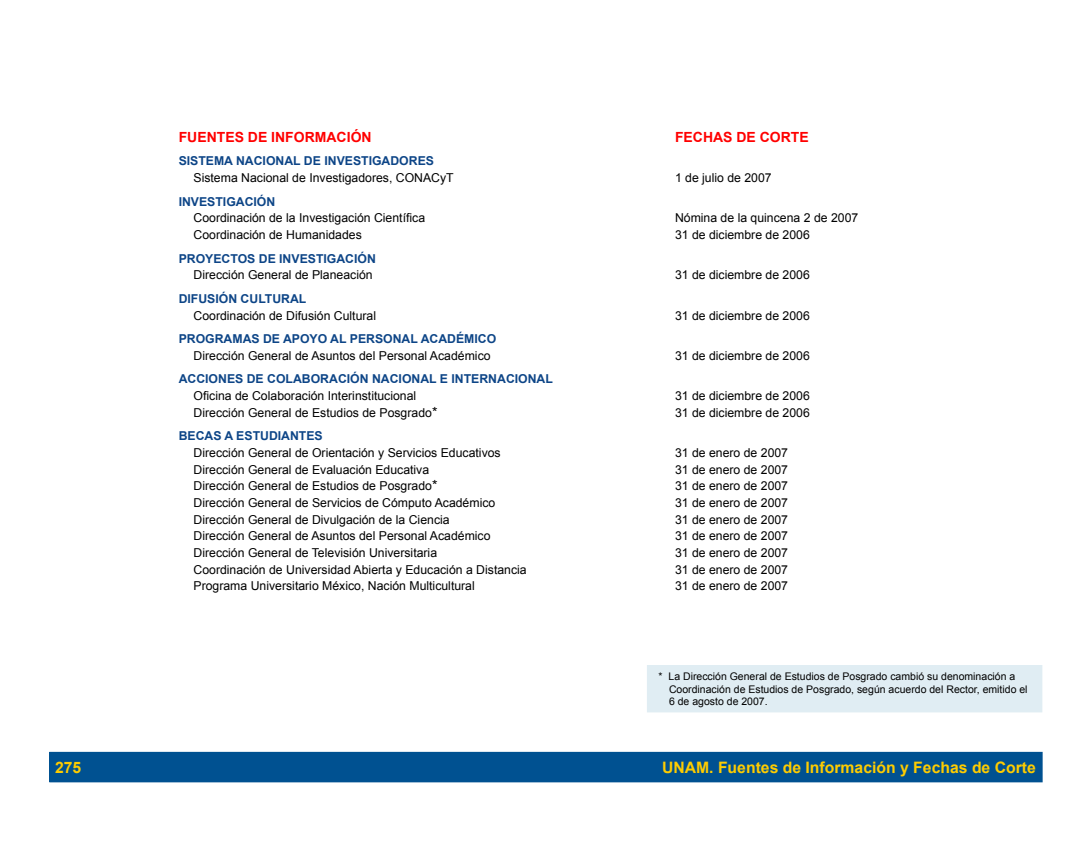
<style>
.page{position:relative;width:1092px;height:844px;background:#fff}
.page>*{position:absolute;margin:0;border:0;box-sizing:border-box;transform-origin:0 0}
.t1{font:700 15.75px "Arial";color:#fecc00}
.t2{font:700 14px "Arial";color:#f00}
.t3{font:12.25px "Arial";color:#000}
.t4{font:700 12.25px "Arial";color:#0d4587}
.t5{font:10.5px/12.6px "Arial";color:#000}
.s1{font-size:14px}
</style>
<div class="page">
<div style="left:50px;top:752px;width:992px;height:29px;background:#005191"></div>
<div style="left:647px;top:665px;width:394px;height:46px;background:#e0edf3"></div>
<div style="left:647px;top:664px;width:395px;height:48px;border:2px solid #e0edf3"></div>
<p class="t2" style="left:179px;top:129px;width:194px">FUENTES DE INFORMACIÓN</p>
<p class="t2" style="left:675px;top:129px;width:135px">FECHAS DE CORTE</p>
<p class="t4" style="left:179px;top:154px;width:257px">SISTEMA NACIONAL DE INVESTIGADORES</p>
<p class="t3" style="left:193px;top:171px;width:262px">Sistema Nacional de Investigadores, CONACyT</p>
<p class="t3" style="left:675px;top:171px;width:98px">1 de julio de 2007</p>
<p class="t4" style="left:179px;top:194px;width:98px">INVESTIGACIÓN</p>
<p class="t3" style="left:193px;top:211px;width:233px">Coordinación de la Investigación Científica</p>
<p class="t3" style="left:675px;top:211px;width:185px">Nómina de la quincena 2 de 2007</p>
<p class="t3" style="left:193px;top:228px;width:170px">Coordinación de Humanidades</p>
<p class="t3" style="left:675px;top:228px;width:136px">31 de diciembre de 2006</p>
<p class="t4" style="left:179px;top:251px;width:199px">PROYECTOS DE INVESTIGACIÓN</p>
<p class="t3" style="left:193px;top:268px;width:181px">Dirección General de Planeación</p>
<p class="t3" style="left:675px;top:268px;width:136px">31 de diciembre de 2006</p>
<p class="t4" style="left:179px;top:291px;width:129px">DIFUSIÓN CULTURAL</p>
<p class="t3" style="left:193px;top:308px;width:184px">Coordinación de Difusión Cultural</p>
<p class="t3" style="left:675px;top:308px;width:136px">31 de diciembre de 2006</p>
<p class="t4" style="left:179px;top:332px;width:319px">PROGRAMAS DE APOYO AL PERSONAL ACADÉMICO</p>
<p class="t3" style="left:193px;top:348px;width:298px">Dirección General de Asuntos del Personal Académico</p>
<p class="t3" style="left:675px;top:348px;width:136px">31 de diciembre de 2006</p>
<p class="t4" style="left:179px;top:372px;width:376px">ACCIONES DE COLABORACIÓN NACIONAL E INTERNACIONAL</p>
<p class="t3" style="left:193px;top:389px;width:224px">Oficina de Colaboración Interinstitucional</p>
<p class="t3" style="left:675px;top:389px;width:136px">31 de diciembre de 2006</p>
<p class="t3" style="left:193px;top:405px;width:245px">Dirección General de Estudios de Posgrado<span class="s1">*</span></p>
<p class="t3" style="left:675px;top:405px;width:136px">31 de diciembre de 2006</p>
<p class="t4" style="left:179px;top:429px;width:146px">BECAS A ESTUDIANTES</p>
<p class="t3" style="left:193px;top:445px;width:309px">Dirección General de Orientación y Servicios Educativos</p>
<p class="t3" style="left:675px;top:445px;width:115px">31 de enero de 2007</p>
<p class="t3" style="left:193px;top:462px;width:237px">Dirección General de Evaluación Educativa</p>
<p class="t3" style="left:675px;top:462px;width:115px">31 de enero de 2007</p>
<p class="t3" style="left:193px;top:479px;width:245px">Dirección General de Estudios de Posgrado<span class="s1">*</span></p>
<p class="t3" style="left:675px;top:479px;width:115px">31 de enero de 2007</p>
<p class="t3" style="left:193px;top:495px;width:303px">Dirección General de Servicios de Cómputo Académico</p>
<p class="t3" style="left:675px;top:495px;width:115px">31 de enero de 2007</p>
<p class="t3" style="left:193px;top:512px;width:257px">Dirección General de Divulgación de la Ciencia</p>
<p class="t3" style="left:675px;top:512px;width:115px">31 de enero de 2007</p>
<p class="t3" style="left:193px;top:529px;width:298px">Dirección General de Asuntos del Personal Académico</p>
<p class="t3" style="left:675px;top:529px;width:115px">31 de enero de 2007</p>
<p class="t3" style="left:193px;top:545px;width:245px">Dirección General de Televisión Universitaria</p>
<p class="t3" style="left:675px;top:545px;width:115px">31 de enero de 2007</p>
<p class="t3" style="left:193px;top:562px;width:334px">Coordinación de Universidad Abierta y Educación a Distancia</p>
<p class="t3" style="left:675px;top:562px;width:115px">31 de enero de 2007</p>
<p class="t3" style="left:193px;top:578px;width:283px">Programa Universitario México, Nación Multicultural</p>
<p class="t3" style="left:675px;top:578px;width:115px">31 de enero de 2007</p>
<p class="t5" style="left:669px;top:669px;width:360px;text-indent:-10px">* La Dirección General de Estudios de Posgrado cambió su denominación a<br>Coordinación de Estudios de Posgrado, según acuerdo del Rector, emitido el<br>6 de agosto de 2007.</p>
<p class="t1" style="left:55px;top:758px;width:28px">275</p>
<p class="t1" style="left:662px;top:758px;width:375px">UNAM. Fuentes de Información y Fechas de Corte</p>
</div>
